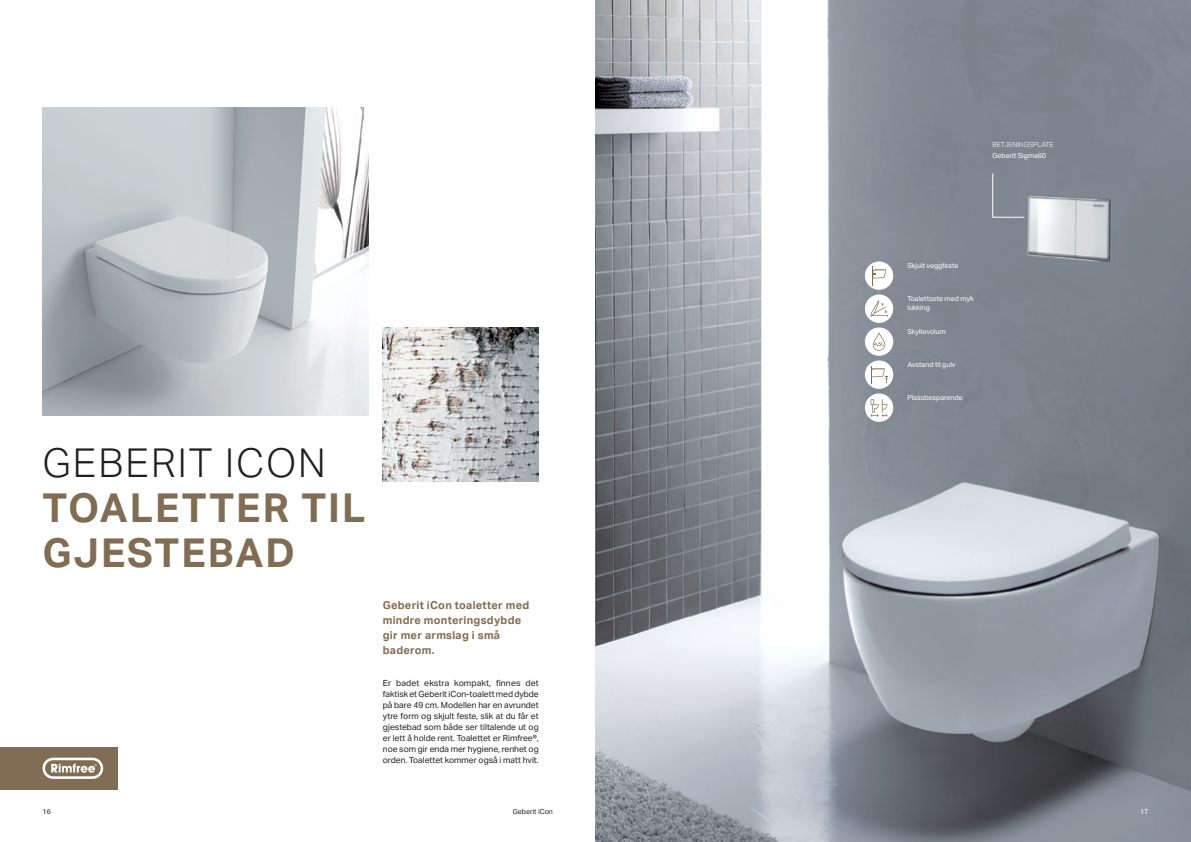
<style>
.page{position:relative;width:1191px;height:842px;background:#fff}
.page>*{position:absolute;margin:0;border:0;box-sizing:border-box;transform-origin:0 0}
.Header_40_45_bold_all_caps_B8{font:700 40px/45px "Aktiv Grotesk Geberit";letter-spacing:.05em;color:#806d53}
.Header_40_45_light_all_caps{font:300 40px "Aktiv Grotesk Geberit";letter-spacing:.05em;color:#231f20}
.Display_text_11_15_bold_B8{font:700 11px/15px "Aktiv Grotesk Geberit";letter-spacing:.025em;color:#806d53}
.Body_copy_8_5_11_regular_block_black{font:8.5px/11px "Aktiv Grotesk Geberit";color:#231f20;text-align:justify}
.Caption_copy_7_9_regular_white{font:7px/9px "Aktiv Grotesk Geberit";color:#fff}
.Caption_header_7_9_all_caps_light_white{font:300 7px "Aktiv Grotesk Geberit";color:#fff}
.Caption_copy_7_9_regular_white_right{font:7px "Aktiv Grotesk Geberit";color:#231f20}
.Page_number_left_white{font:7px "Aktiv Grotesk Geberit";color:#231f20}
</style>
<div class="page">
<img style="left:595px;top:0;width:596px;height:40px">
<img style="left:595px;top:40px;width:596px;height:802px">
<img style="left:43px;top:107px;width:326px;height:308px">
<img style="left:383px;top:327px;width:156px;height:154px">
<div style="left:0;top:747px;width:117px;height:42px;background:#806d53"></div>
<svg style="left:43px;top:758px;width:60px;height:21px"></svg>
<svg style="left:992px;top:173px;width:33px;height:45px"></svg>
<div style="left:865px;top:294px;width:28px;height:29px;background:#fff;border-radius:50%"></div>
<svg style="left:870px;top:301px;width:18px;height:16px"></svg>
<div style="left:865px;top:327px;width:28px;height:29px;background:#fff;border-radius:50%"></div>
<svg style="left:873px;top:333px;width:12px;height:18px"></svg>
<div style="left:865px;top:360px;width:28px;height:29px;background:#fff;border-radius:50%"></div>
<svg style="left:871px;top:366px;width:17px;height:17px"></svg>
<div style="left:865px;top:261px;width:28px;height:29px;background:#fff;border-radius:50%"></div>
<svg style="left:872px;top:266px;width:13px;height:19px"></svg>
<div style="left:865px;top:393px;width:28px;height:29px;background:#fff;border-radius:50%"></div>
<svg style="left:870px;top:399px;width:17px;height:18px"></svg>
<p class="Header_40_45_light_all_caps" style="left:43px;top:440px;width:285px">GEBERIT ICON</p>
<p class="Header_40_45_bold_all_caps_B8" style="left:43px;top:485px;width:324px">TOALETTER TIL<br>GJESTEBAD</p>
<p class="Display_text_11_15_bold_B8" style="left:383px;top:598px;width:148px">Geberit iCon toaletter med mindre monteringsdybde gir mer armslag i små baderom.</p>
<p class="Body_copy_8_5_11_regular_block_black" style="left:383px;top:678px;width:157px">Er badet ekstra kompakt, finnes det faktisk et Geberit iCon-toalett med dybde på bare 49 cm. Modellen har en avrundet ytre form og skjult feste, slik at du får et gjestebad som både ser tiltalende ut og er lett å holde rent. Toalettet er Rimfree®, noe som gir enda mer hygiene, renhet og orden. Toalettet kommer også i matt hvit.</p>
<p class="Caption_header_7_9_all_caps_light_white" style="left:992px;top:141px;width:63px">BETJENINGSPLATE</p>
<p class="Caption_copy_7_9_regular_white" style="left:992px;top:151px;width:55px">Geberit Sigma60</p>
<p class="Caption_copy_7_9_regular_white" style="left:907px;top:261px;width:53px">Skjult veggfeste</p>
<p class="Caption_copy_7_9_regular_white" style="left:907px;top:294px;width:68px">Toalettsete med myk lukking</p>
<p class="Caption_copy_7_9_regular_white" style="left:907px;top:327px;width:40px">Skyllevolum</p>
<p class="Caption_copy_7_9_regular_white" style="left:907px;top:360px;width:50px">Avstand til gulv</p>
<p class="Caption_copy_7_9_regular_white" style="left:907px;top:393px;width:57px">Plassbesparende</p>
<p class="Page_number_left_white" style="left:43px;top:807px;width:10px">16</p>
<p class="Caption_copy_7_9_regular_white_right" style="left:513px;top:807px;width:41px">Geberit iCon</p>
<p class="Caption_copy_7_9_regular_white" style="left:1140px;top:807px;width:10px">17</p>
</div>
